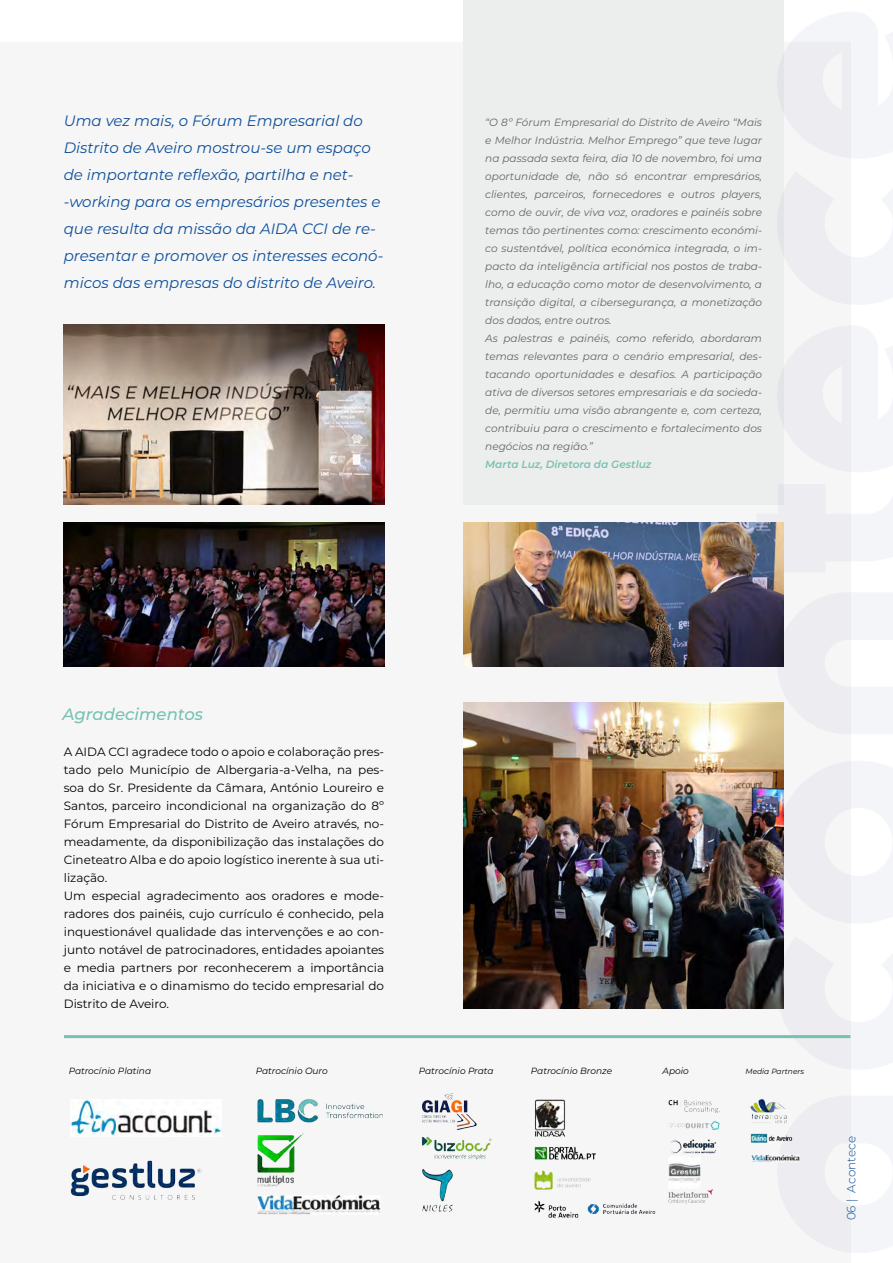
<style>
.page{position:relative;width:893px;height:1263px;background:#fff}
.page>*{position:absolute;margin:0;border:0;box-sizing:border-box;transform-origin:0 0}
.t1{font:italic 500 16.5px "Montserrat";color:#76c2b1}
.t2{font:italic 15px/27px "Montserrat";color:#0d4f9b}
.t3{font:12px/18px "Montserrat";color:#000}
.t4{font:300 12px "Montserrat";color:#0d4f9b}
.t5{font:italic 10.5px/18px "Montserrat";color:#646567}
.t6{font:italic 600 10.5px "Montserrat";color:#76c2b1}
.t7{font:italic 9px "Montserrat";color:#000}
.t8{font:italic 7.5px "Montserrat";color:#000}
</style>
<div class="page">
<div style="left:0;top:43px;width:850px;height:1220px;background:#f6f6f6"></div>
<div style="left:463px;top:0;width:321px;height:504px;background:#eceded"></div>
<img style="left:70px;top:1093px;width:730px;height:125px">
<hr style="left:64px;top:1035px;width:786px;height:3px;background:#76c2b1">
<img style="left:463px;top:702px;width:321px;height:306px">
<img style="left:64px;top:522px;width:320px;height:144px">
<img style="left:64px;top:324px;width:320px;height:180px">
<img style="left:463px;top:522px;width:321px;height:144px">
<p class="t2" style="left:64px;top:106px;width:321px">Uma vez mais, o Fórum Empresarial do Distrito de Aveiro mostrou-se um espaço de importante reflexão, partilha e net--working para os empresários presentes e que resulta da missão da AIDA CCI de re&shy;presentar e promover os interesses econó&shy;micos das empresas do distrito de Aveiro.</p>
<p class="t5" style="left:485px;top:113px;width:278px">“O 8º Fórum Empresarial do Distrito de Aveiro “Mais e Melhor Indústria. Melhor Emprego” que teve lugar na passada sexta feira, dia 10 de novembro, foi uma oportunidade de, não só encontrar empresários, clientes, parceiros, fornecedores e outros players, como de ouvir, de viva voz, oradores e painéis sobre temas tão pertinentes como: crescimento económi&shy;co sustentável, política económica integrada, o im&shy;pacto da inteligência artificial nos postos de traba&shy;lho, a educação como motor de desenvolvimento, a transição digital, a cibersegurança, a monetização dos dados, entre outros.<br>As palestras e painéis, como referido, abordaram temas relevantes para o cenário empresarial, des&shy;tacando oportunidades e desafios. A participação ativa de diversos setores empresariais e da socieda&shy;de, permitiu uma visão abrangente e, com certeza, contribuiu para o crescimento e fortalecimento dos negócios na região.”</p>
<p class="t6" style="left:485px;top:457px;width:168px">Marta Luz, Diretora da Gestluz</p>
<h1 class="t1" style="left:63px;top:702px;width:142px">Agradecimentos</h1>
<p class="t3" style="left:64px;top:742px;width:322px">A AIDA CCI agradece todo o apoio e colaboração pres&shy;tado pelo Município de Albergaria-a-Velha, na pes&shy;soa do Sr. Presidente da Câmara, António Loureiro e Santos, parceiro incondicional na organização do 8º Fórum Empresarial do Distrito de Aveiro através, no&shy;meadamente, da disponibilização das instalações do Cineteatro Alba e do apoio logístico inerente à sua uti&shy;lização.<br>Um especial agradecimento aos oradores e mode&shy;radores dos painéis, cujo currículo é conhecido, pela inquestionável qualidade das intervenções e ao con&shy;junto notável de patrocinadores, entidades apoiantes e media partners por reconhecerem a importância da iniciativa e o dinamismo do tecido empresarial do Distrito de Aveiro.</p>
<p class="t7" style="left:69px;top:1064px;width:84px">Patrocínio Platina</p>
<p class="t7" style="left:256px;top:1064px;width:73px">Patrocínio Ouro</p>
<p class="t7" style="left:419px;top:1064px;width:76px">Patrocínio Prata</p>
<p class="t7" style="left:531px;top:1064px;width:83px">Patrocínio Bronze</p>
<p class="t7" style="left:663px;top:1064px;width:28px">Apoio</p>
<p class="t8" style="left:745px;top:1066px;width:60px">Media Partners</p>
<p class="t4" style="left:843px;top:1220px;width:86px;rotate:-90deg">06 | Acontece</p>
</div>
